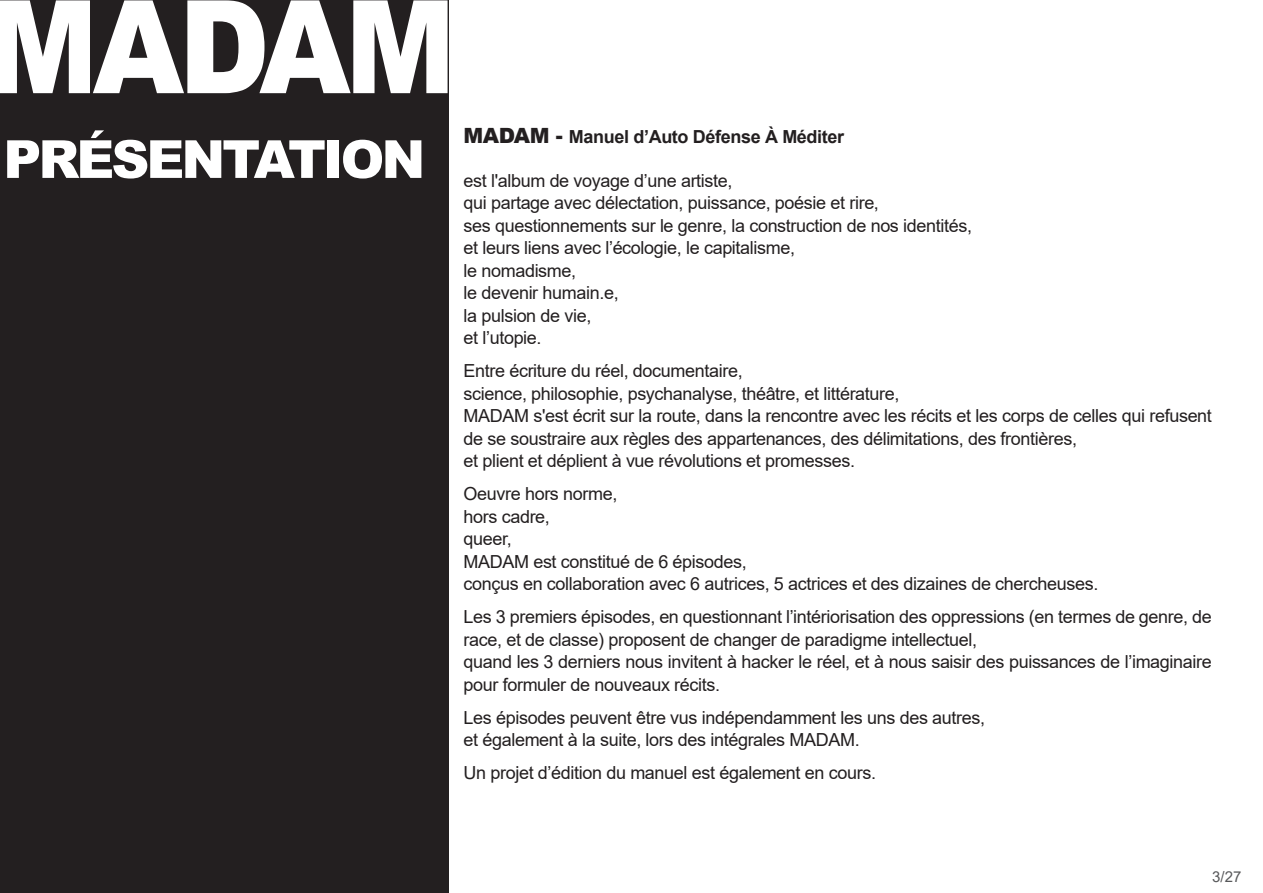
<style>
.page{position:relative;width:1263px;height:893px;background:#fff}
.page>*{position:absolute;margin:0;border:0;box-sizing:border-box;transform-origin:0 0}
.t1{font:900 52.5px "Arial";letter-spacing:-.055em;color:#fff}
.t2{font:18px/22.5px "Arial";letter-spacing:-.02em;color:#231f20}
.t3{font:700 18px "Arial";letter-spacing:-.02em;color:#231f20}
.t4{font:15px "Arial";color:#57585a}
.s1{font-weight:900;font-size:21px}
</style>
<div class="page">
<div style="left:0;top:0;width:449px;height:893px;background:#231f20"></div>
<svg style="left:0;top:0;width:448px;height:93px"></svg>
<h1 class="t1" style="left:3px;top:121px;width:423px">PRÉSENTATION</h1>
<p class="t3" style="left:463px;top:124px;width:382px"><span class="s1">MADAM -</span> Manuel d’Auto Défense À Méditer</p>
<p class="t2" style="left:463px;top:169px;width:510px">est l'album de voyage d’une artiste,<br>qui partage avec délectation, puissance, poésie et rire,<br>ses questionnements sur le genre, la construction de nos identités, et leurs liens avec l’écologie, le capitalisme,<br>le nomadisme,<br>le devenir humain.e,<br>la pulsion de vie,<br>et l’utopie.</p>
<p class="t2" style="left:463px;top:360px;width:750px">Entre écriture du réel, documentaire,<br>science, philosophie, psychanalyse, théâtre, et littérature,<br>MADAM s'est écrit sur la route, dans la rencontre avec les récits et les corps de celles qui refusent de se soustraire aux règles des appartenances, des délimitations, des frontières,<br>et plient et déplient à vue révolutions et promesses.</p>
<p class="t2" style="left:463px;top:483px;width:636px">Oeuvre hors norme,<br>hors cadre,<br>queer,<br>MADAM est constitué de 6 épisodes,<br>conçus en collaboration avec 6 autrices, 5 actrices et des dizaines de chercheuses.</p>
<p class="t2" style="left:463px;top:606px;width:750px">Les 3 premiers épisodes, en questionnant l’intériorisation des oppressions (en termes de genre, de race, et de classe) proposent de changer de paradigme intellectuel,<br>quand les 3 derniers nous invitent à hacker le réel, et à nous saisir des puissances de l’imaginaire pour formuler de nouveaux récits.</p>
<p class="t2" style="left:463px;top:706px;width:523px">Les épisodes peuvent être vus indépendamment les uns des autres, et également à la suite, lors des intégrales MADAM.</p>
<p class="t2" style="left:463px;top:762px;width:414px">Un projet d’édition du manuel est également en cours.</p>
<p class="t4" style="left:1212px;top:866px;width:31px">3/27</p>
</div>
